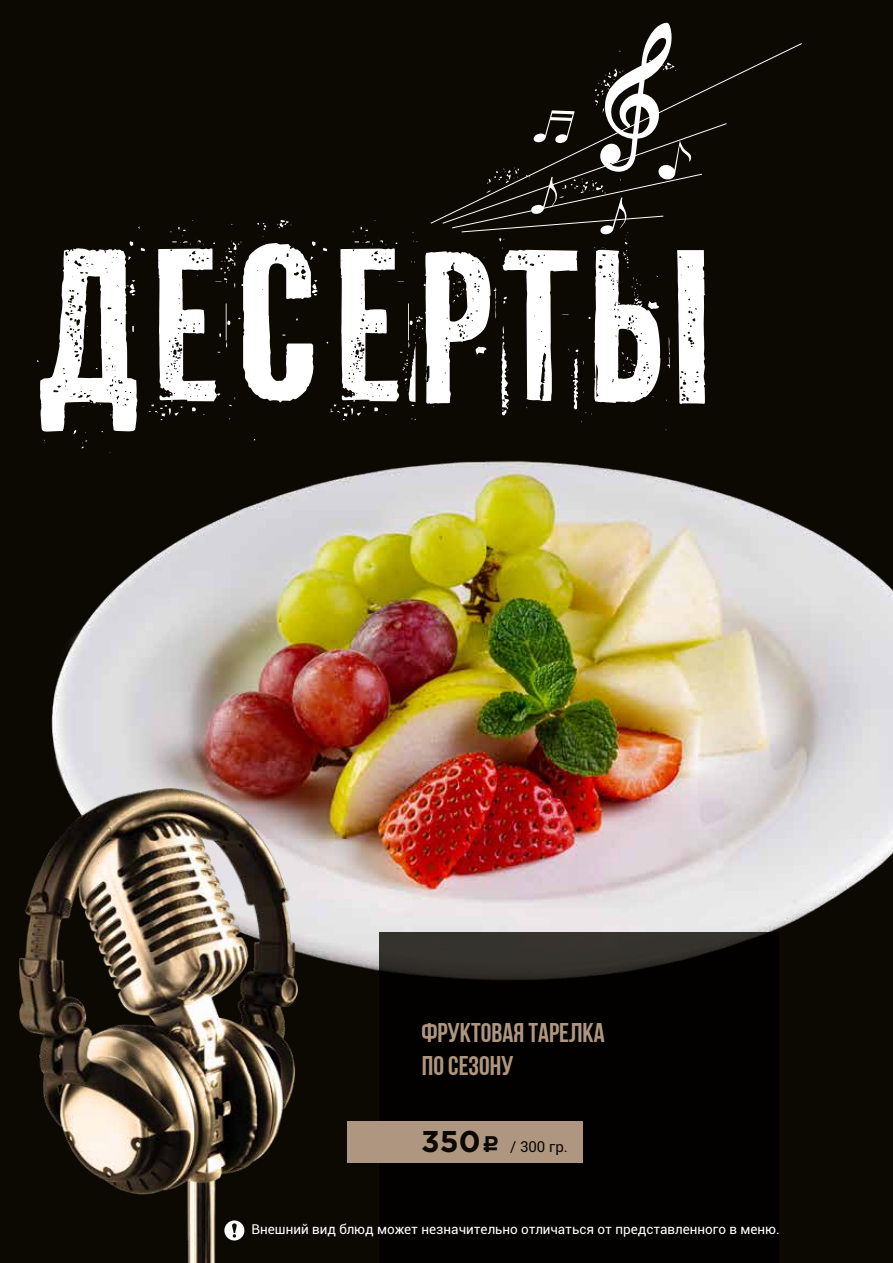
<style>
.page{position:relative;width:893px;height:1263px;background:#0c0802}
.page>*{position:absolute;margin:0;border:0;box-sizing:border-box;transform-origin:0 0}
.t1{font:207.15px "PF Fuel Pro";color:#fff}
.t2{font:27px/32.4px "Bebas Neue Cyrillic";color:#af9680}
.t3{font:15px "Roboto";color:#0c0802}
.t4{font:13.5px "Roboto";color:#fff}
.s1{font-family:"Gotham Pro";font-weight:700;font-size:30px}
.s2{font-family:"ALS Rubl";font-size:22.5px}
</style>
<div class="page">
<svg style="left:442px;top:23px;width:286px;height:211px"></svg>
<img style="left:51px;top:461px;width:842px;height:534px">
<svg style="left:379px;top:933px;width:400px;height:230px;fill:#020100"></svg>
<div style="left:347px;top:1122px;width:235px;height:41px;background:#af9680"></div>
<img style="left:19px;top:788px;width:278px;height:475px">
<svg style="left:224px;top:1220px;width:20px;height:20px"></svg>
<h1 class="t1" style="left:35px;top:187px;width:682px">ДЕСЕРТЫ</h1>
<h2 class="t2" style="left:422px;top:1017px;width:184px">Фруктовая тарелка по сезону</h2>
<p class="t3" style="left:421px;top:1136px;width:148px"><span class="s1">350</span><span class="s2">c</span> / 300 гр.</p>
<p class="t4" style="left:252px;top:1220px;width:530px">Внешний вид блюд может незначительно отличаться от представленного в меню.</p>
</div>
